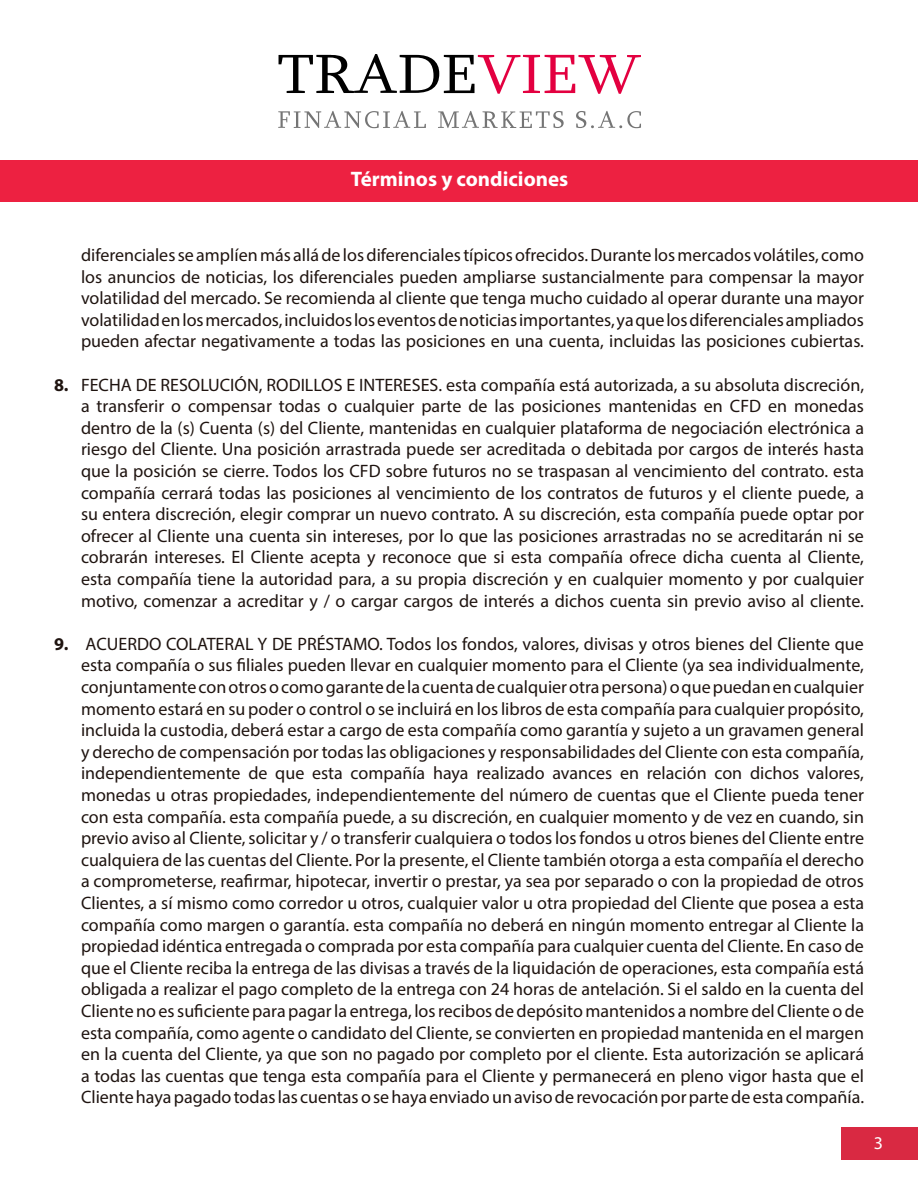
<style>
.page{position:relative;width:918px;height:1188px;background:#fff}
.page>*{position:absolute;margin:0;border:0;box-sizing:border-box;transform-origin:0 0}
.t1{font:700 21px "Myriad Pro";color:#fff}
.t2{font:18px/21.6px "Myriad Pro";color:#1f1410;text-align:justify}
.t3{font:18px "Myriad Pro";color:#fff}
.s1{font-weight:700}
</style>
<div class="page">
<div style="left:841px;top:1128px;width:77px;height:32px;background:#d92942"></div>
<hr style="left:0;top:160px;width:1px;height:42px;background:#ed2141">
<div style="left:1px;top:160px;width:917px;height:42px;background:#ed2141"></div>
<svg style="left:279px;top:54px;width:362px;height:40px"></svg>
<svg style="left:278px;top:111px;width:148px;height:17px"></svg>
<svg style="left:438px;top:111px;width:126px;height:17px"></svg>
<svg style="left:576px;top:111px;width:65px;height:17px"></svg>
<p class="t1" style="left:351px;top:166px;width:219px">Términos y condiciones</p>
<p class="t2" style="left:81px;top:244px;width:785px">diferenciales se amplíen más allá de los diferenciales típicos ofrecidos. Durante los mercados volátiles, como los anuncios de noticias, los diferenciales pueden ampliarse sustancialmente para compensar la mayor volatilidad del mercado. Se recomienda al cliente que tenga mucho cuidado al operar durante una mayor volatilidad en los mercados, incluidos los eventos de noticias importantes, ya que los diferenciales ampliados pueden afectar negativamente a todas las posiciones en una cuenta, incluidas las posiciones cubiertas.</p>
<p class="t2" style="left:81px;top:373px;width:785px;text-indent:-27px"><span class="s1">8.</span> FECHA DE RESOLUCIÓN, RODILLOS E INTERESES. esta compañía está autorizada, a su absoluta discreción, a transferir o compensar todas o cualquier parte de las posiciones mantenidas en CFD en monedas dentro de la (s) Cuenta (s) del Cliente, mantenidas en cualquier plataforma de negociación electrónica a riesgo del Cliente. Una posición arrastrada puede ser acreditada o debitada por cargos de interés hasta que la posición se cierre. Todos los CFD sobre futuros no se traspasan al vencimiento del contrato. esta compañía cerrará todas las posiciones al vencimiento de los contratos de futuros y el cliente puede, a su entera discreción, elegir comprar un nuevo contrato. A su discreción, esta compañía puede optar por ofrecer al Cliente una cuenta sin intereses, por lo que las posiciones arrastradas no se acreditarán ni se cobrarán intereses. El Cliente acepta y reconoce que si esta compañía ofrece dicha cuenta al Cliente, esta compañía tiene la autoridad para, a su propia discreción y en cualquier momento y por cualquier motivo, comenzar a acreditar y / o cargar cargos de interés a dichos cuenta sin previo aviso al cliente.</p>
<p class="t2" style="left:81px;top:633px;width:785px;text-indent:-27px"><span class="s1">9.</span> ACUERDO COLATERAL Y DE PRÉSTAMO. Todos los fondos, valores, divisas y otros bienes del Cliente que esta compañía o sus filiales pueden llevar en cualquier momento para el Cliente (ya sea individualmente, conjuntamente con otros o como garante de la cuenta de cualquier otra persona) o que puedan en cualquier momento estará en su poder o control o se incluirá en los libros de esta compañía para cualquier propósito, incluida la custodia, deberá estar a cargo de esta compañía como garantía y sujeto a un gravamen general y derecho de compensación por todas las obligaciones y responsabilidades del Cliente con esta compañía, independientemente de que esta compañía haya realizado avances en relación con dichos valores, monedas u otras propiedades, independientemente del número de cuentas que el Cliente pueda tener con esta compañía. esta compañía puede, a su discreción, en cualquier momento y de vez en cuando, sin previo aviso al Cliente, solicitar y / o transferir cualquiera o todos los fondos u otros bienes del Cliente entre cualquiera de las cuentas del Cliente. Por la presente, el Cliente también otorga a esta compañía el derecho a comprometerse, reafirmar, hipotecar, invertir o prestar, ya sea por separado o con la propiedad de otros Clientes, a sí mismo como corredor u otros, cualquier valor u otra propiedad del Cliente que posea a esta compañía como margen o garantía. esta compañía no deberá en ningún momento entregar al Cliente la propiedad idéntica entregada o comprada por esta compañía para cualquier cuenta del Cliente. En caso de que el Cliente reciba la entrega de las divisas a través de la liquidación de operaciones, esta compañía está obligada a realizar el pago completo de la entrega con 24 horas de antelación. Si el saldo en la cuenta del Cliente no es suficiente para pagar la entrega, los recibos de depósito mantenidos a nombre del Cliente o de esta compañía, como agente o candidato del Cliente, se convierten en propiedad mantenida en el margen en la cuenta del Cliente, ya que son no pagado por completo por el cliente. Esta autorización se aplicará a todas las cuentas que tenga esta compañía para el Cliente y permanecerá en pleno vigor hasta que el Cliente haya pagado todas las cuentas o se haya enviado un aviso de revocación por parte de esta compañía.</p>
<p class="t3" style="left:874px;top:1132px;width:11px">3</p>
</div>
